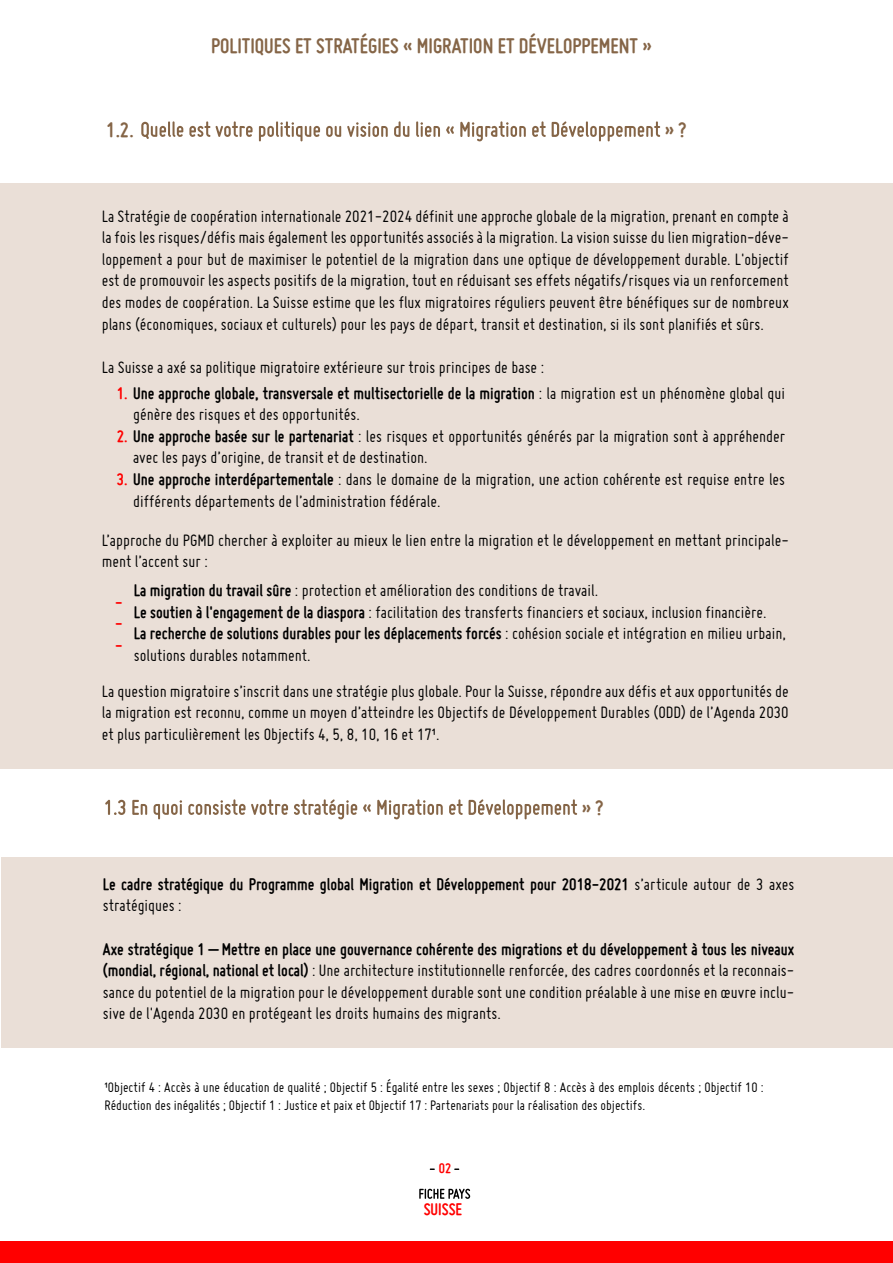
<style>
.page{position:relative;width:893px;height:1263px;background:#fff}
.page>*{position:absolute;margin:0;border:0;box-sizing:border-box;transform-origin:0 0}
.t1{font:700 22.5px "Miso";color:#856547}
.t2{font:18px/21.6px "Miso";color:#000}
.t3{font:700 18px/21.6px "Miso";color:#000}
.t4{font:700 18px/21.6px "Miso";color:#f00;text-align:justify}
.t5{font:15px/18px "Miso";color:#000}
.t6{font:700 15px "Miso";color:#f00}
.s1{font-weight:700;color:#f00}
.s2{font-weight:700}
.s3{font-weight:400}
</style>
<div class="page">
<div style="left:0;top:183px;width:893px;height:585px;background:#eadfd7"></div>
<div style="left:2px;top:857px;width:891px;height:190px;background:#eadfd7"></div>
<svg style="left:419px;top:1188px;width:51px;height:11px"></svg>
<div style="left:0;top:1242px;width:893px;height:21px;background:#f00"></div>
<svg style="left:141px;top:121px;width:313px;height:20px"></svg>
<svg style="left:460px;top:121px;width:200px;height:21px"></svg>
<svg style="left:105px;top:799px;width:266px;height:21px"></svg>
<svg style="left:377px;top:799px;width:200px;height:21px"></svg>
<p class="t1" style="left:211px;top:33px;width:442px">POLITIQUES ET STRATÉGIES « MIGRATION ET DÉVELOPPEMENT »</p>
<p class="t1" style="left:106px;top:117px;width:29px">1.2.</p>
<p class="t1" style="left:665px;top:117px;width:23px">»?</p>
<p class="t2" style="left:102px;top:205px;width:689px;text-align:justify">La Stratégie de coopération internationale 2021-2024 définit une approche globale de la migration, prenant en compte à la fois les risques/défis mais également les opportunités associés à la migration. La vision suisse du lien migration-déve&shy;loppement a pour but de maximiser le potentiel de la migration dans une optique de développement durable. L'objectif est de promouvoir les aspects positifs de la migration, tout en réduisant ses effets négatifs/risques via un renforcement des modes de coopération. La Suisse estime que les flux migratoires réguliers peuvent être bénéfiques sur de nombreux plans (économiques, sociaux et culturels) pour les pays de départ, transit et destination, si ils sont planifiés et sûrs.</p>
<p class="t2" style="left:102px;top:356px;width:444px">La Suisse a axé sa politique migratoire extérieure sur trois principes de base :</p>
<p class="t2" style="left:133px;top:382px;width:654px;text-indent:-16px"><span class="s1">1.</span> <span class="s2">Une approche globale, transversale et multisectorielle de la migration</span> : la migration est un phénomène global qui génère des risques et des opportunités.</p>
<p class="t2" style="left:133px;top:425px;width:653px;text-indent:-16px"><span class="s1">2.</span> <span class="s2">Une approche basée sur le partenariat</span> : les risques et opportunités générés par la migration sont à appréhender avec les pays d’origine, de transit et de destination.</p>
<p class="t2" style="left:133px;top:468px;width:653px;text-indent:-16px"><span class="s1">3.</span> <span class="s2">Une approche interdépartementale</span> : dans le domaine de la migration, une action cohérente est requise entre les différents départements de l’administration fédérale.</p>
<p class="t2" style="left:102px;top:529px;width:689px">L’approche du PGMD chercher à exploiter au mieux le lien entre la migration et le développement en mettant principale&shy;ment l’accent sur :</p>
<p class="t4" style="left:115px;top:591px;width:9px">- - -</p>
<p class="t2" style="left:134px;top:579px;width:653px"><span class="s2">La migration du travail sûre</span> : protection et amélioration des conditions de travail.<br><span class="s2">Le soutien à l'engagement de la diaspora</span> : facilitation des transferts financiers et sociaux, inclusion financière.<br><span class="s2">La recherche de solutions durables pour les déplacements forcés</span> : cohésion sociale et intégration en milieu urbain, solutions durables notamment.</p>
<p class="t2" style="left:102px;top:680px;width:689px;text-align:justify">La question migratoire s’inscrit dans une stratégie plus globale. Pour la Suisse, répondre aux défis et aux opportunités de la migration est reconnu, comme un moyen d’atteindre les Objectifs de Développement Durables (ODD) de l’Agenda 2030 et plus particulièrement les Objectifs 4, 5, 8, 10, 16 et 17¹.</p>
<p class="t1" style="left:582px;top:794px;width:23px">»?</p>
<p class="t3" style="left:103px;top:873px;width:693px">Le cadre stratégique du Programme global Migration et Développement pour 2018-2021 <span class="s3">s’articule autour de 3 axes stratégiques :</span></p>
<p class="t2" style="left:103px;top:938px;width:693px;text-align:justify"><span class="s2">Axe stratégique 1 – Mettre en place une gouvernance cohérente des migrations et du développement à tous les niveaux (mondial, régional, national et local)</span> : Une architecture institutionnelle renforcée, des cadres coordonnés et la reconnais&shy;sance du potentiel de la migration pour le développement durable sont une condition préalable à une mise en œuvre inclu&shy;sive de l'Agenda 2030 en protégeant les droits humains des migrants.</p>
<p class="t5" style="left:104px;top:1078px;width:661px">¹Objectif 4 : Accès à une éducation de qualité ; Objectif 5 : Égalité entre les sexes ; Objectif 8 : Accès à des emplois décents ; Objectif 10 :<br>Réduction des inégalités ; Objectif 1 : Justice et paix et Objectif 17 : Partenariats pour la réalisation des objectifs.</p>
<p class="t6" style="left:439px;top:1160px;width:14px">02</p>
<p class="t4" style="left:424px;top:1199px;width:40px">SUISSE</p>
</div>
